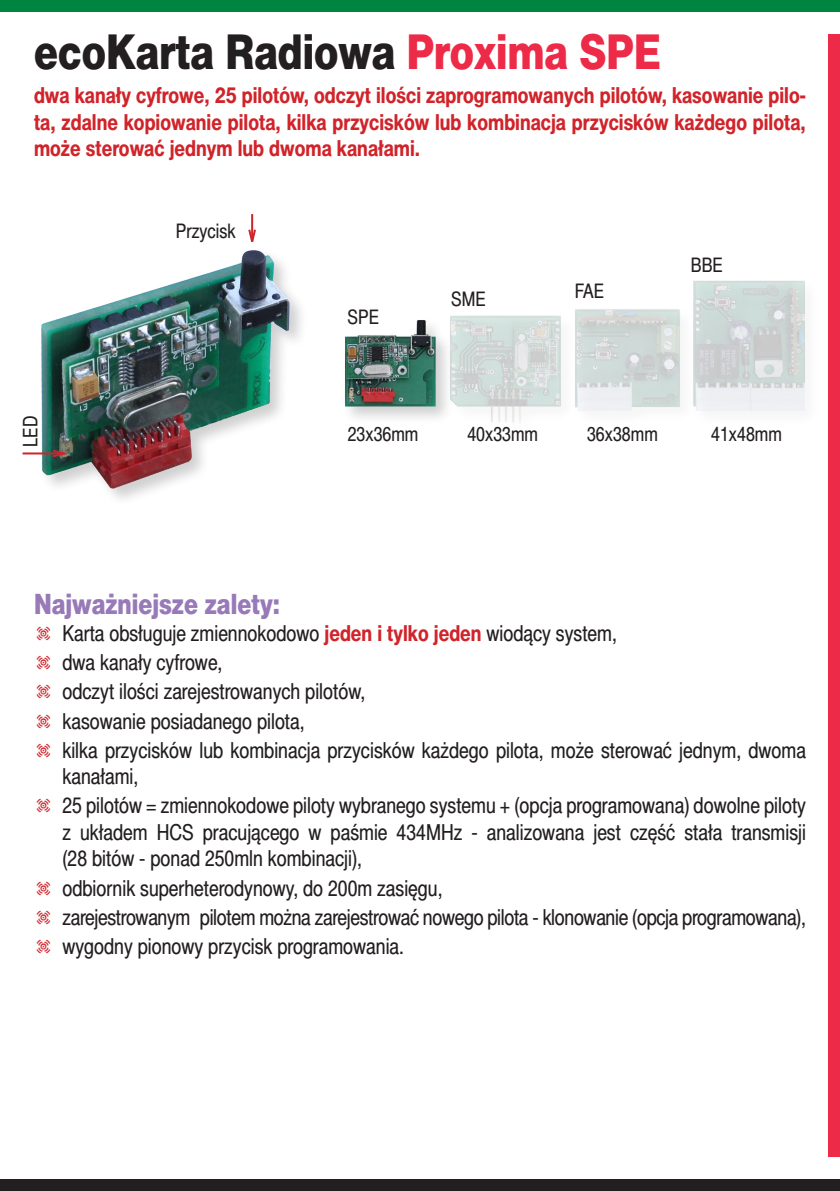
<style>
.page{position:relative;width:840px;height:1191px;background:#fff}
.page>*{position:absolute;margin:0;border:0;box-sizing:border-box;transform-origin:0 0}
.t1{font:48px "Switzer Cnd EFN Heavy";color:#231f20}
.t2{font:28px "Switzer Cnd EFN Heavy";color:#977ab7}
.t3{font:22px/26.4px "Switzer Cnd EFN";color:#231f20}
.t4{font:700 22px/26.4px "Switzer Cnd EFN";color:#d1232a;text-align:justify}
.t5{font:20px "Switzer Cnd EFN";color:#231f20}
.s1{color:#ed2a47}
.s2{font-family:"Dingbests";color:#d1232a}
.s3{font-weight:700;color:#d1232a}
</style>
<div class="page">
<div style="left:0;top:0;width:839px;height:11px;background:#008540"></div>
<div style="left:0;top:1179px;width:839px;height:12px;background:#231f20"></div>
<div style="left:828px;top:34px;width:11px;height:1123px;background:#ed2a47"></div>
<div style="left:40px;top:248px;width:267px;height:258px;background:#231f20;opacity:.21"></div>
<img style="left:42px;top:249px;width:248px;height:240px">
<img style="left:345px;top:280px;width:460px;height:143px">
<hr style="left:251px;top:214px;width:2px;height:28px;background:#d1232a">
<svg style="left:248px;top:227px;width:8px;height:15px"></svg>
<hr style="left:23px;top:452px;width:39px;height:2px;background:#d1232a">
<svg style="left:50px;top:448px;width:17px;height:11px"></svg>
<p class="t1" style="left:34px;top:24px;width:627px">ecoKarta Radiowa <span class="s1">Proxima SPE</span></p>
<p class="t4" style="left:34px;top:82px;width:773px">dwa kanały cyfrowe, 25 pilotów, odczyt ilości zaprogramowanych pilotów, kasowanie pilo&shy;ta, zdalne kopiowanie pilota, kilka przycisków lub kombinacja przycisków każdego pilota, może sterować jednym lub dwoma kanałami.</p>
<p class="t5" style="left:19px;top:446px;width:32px;rotate:-90deg">LED</p>
<p class="t5" style="left:176px;top:219px;width:61px">Przycisk</p>
<p class="t5" style="left:347px;top:305px;width:33px">SPE</p>
<p class="t5" style="left:451px;top:287px;width:36px">SME</p>
<p class="t5" style="left:574px;top:280px;width:31px">FAE</p>
<p class="t5" style="left:690px;top:253px;width:33px">BBE</p>
<p class="t5" style="left:347px;top:422px;width:72px">23x36mm</p>
<p class="t5" style="left:467px;top:422px;width:72px">40x33mm</p>
<p class="t5" style="left:586px;top:422px;width:72px">36x38mm</p>
<p class="t5" style="left:710px;top:422px;width:72px">41x48mm</p>
<p class="t2" style="left:34px;top:588px;width:247px">Najważniejsze zalety:</p>
<p class="t3" style="left:34px;top:619px;width:584px"><span class="s2">t</span> Karta obsługuje zmiennokodowo <span class="s3">jeden i tylko jeden</span> wiodący system,</p>
<p class="t3" style="left:34px;top:649px;width:190px"><span class="s2">t</span> dwa kanały cyfrowe,</p>
<p class="t3" style="left:34px;top:678px;width:332px"><span class="s2">t</span> odczyt ilości zarejestrowanych pilotów,</p>
<p class="t3" style="left:34px;top:707px;width:272px"><span class="s2">t</span> kasowanie posiadanego pilota,</p>
<p class="t3" style="left:62px;top:736px;width:744px;text-indent:-28px"><span class="s2">t</span> kilka przycisków lub kombinacja przycisków każdego pilota, może sterować jednym, dwoma kanałami,</p>
<p class="t3" style="left:62px;top:792px;width:744px;text-align:justify;text-indent:-28px"><span class="s2">t</span> 25 pilotów = zmiennokodowe piloty wybranego systemu + (opcja programowana) dowolne piloty z układem HCS pracującego w paśmie 434MHz - analizowana jest część stała transmisji (28 bitów - ponad 250mln kombinacji),</p>
<p class="t3" style="left:34px;top:874px;width:410px"><span class="s2">t</span> odbiornik superheterodynowy, do 200m zasięgu,</p>
<p class="t3" style="left:34px;top:903px;width:773px"><span class="s2">t</span> zarejestrowanym pilotem można zarejestrować nowego pilota - klonowanie (opcja programowana),</p>
<p class="t3" style="left:34px;top:932px;width:371px"><span class="s2">t</span> wygodny pionowy przycisk programowania.</p>
</div>
